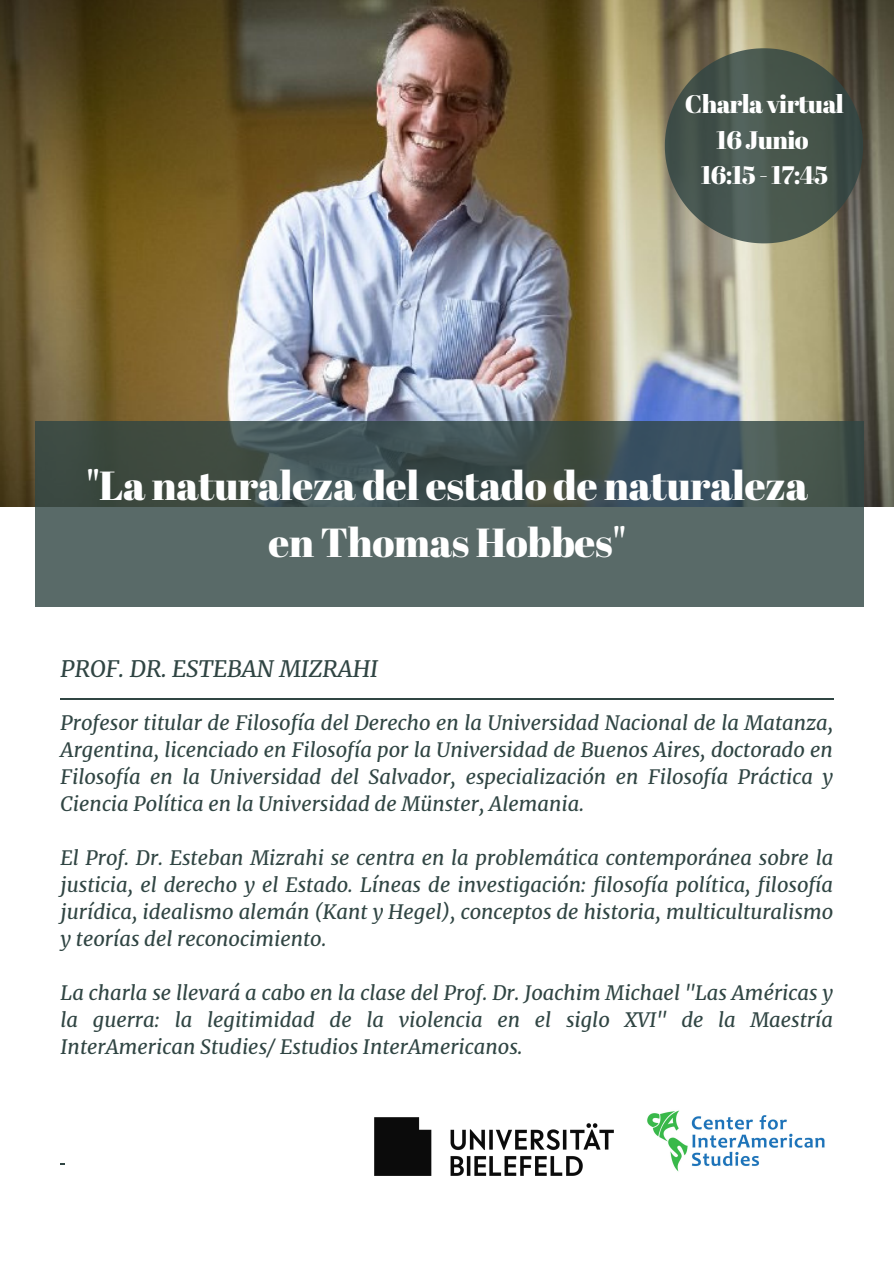
<style>
.page{position:relative;width:894px;height:1264px;background:#fff}
.page>*{position:absolute;margin:0;border:0;box-sizing:border-box;transform-origin:0 0}
.t1{font:40.5px/56.1px "Abril Fatface";letter-spacing:-.01em;color:#fff;text-align:center}
.t2{font:25.35px "Abril Fatface";letter-spacing:-.025em;color:#fff}
.t3{font:italic 22.8px "Merriweather";color:#304543}
.t4{font:italic 19.95px/27px "Merriweather";color:#304543;text-align:justify}
</style>
<div class="page">
<img style="left:0;top:0;width:893px;height:507px">
<svg style="left:35px;top:421px;width:828px;height:185px;background:#4d5e5c"></svg>
<svg style="left:664px;top:48px;width:198px;height:195px;background:#525c51"></svg>
<img style="left:647px;top:1110px;width:178px;height:62px">
<img style="left:374px;top:1117px;width:239px;height:58px">
<hr style="left:61px;top:698px;width:772px;height:1px;background:#304543">
<p class="t2" style="left:684px;top:87px;width:160px">Charlavirtual</p>
<p class="t2" style="left:716px;top:122px;width:94px">16Junio</p>
<p class="t2" style="left:700px;top:157px;width:129px">16:15- 17:45</p>
<p class="t1" style="left:86px;top:457px;width:723px">"La naturaleza del estado de naturaleza en Thomas Hobbes"</p>
<p class="t3" style="left:61px;top:654px;width:319px">PROF. DR. ESTEBAN MIZRAHI</p>
<p class="t4" style="left:61px;top:709px;width:774px">Profesor titular de Filosofía del Derecho en la Universidad Nacional de la Matanza, Argentina, licenciado en Filosofía por la Universidad de Buenos Aires, doctorado en Filosofía en la Universidad del Salvador, especialización en Filosofía Práctica y Ciencia Política en la Universidad de Münster, Alemania.</p>
<p class="t4" style="left:61px;top:844px;width:774px">El Prof. Dr. Esteban Mizrahi se centra en la problemática contemporánea sobre la justicia, el derecho y el Estado. Líneas de investigación: filosofía política, filosofía jurídica, idealismo alemán (Kant y Hegel), conceptos de historia, multiculturalismo y teorías del reconocimiento.</p>
<p class="t4" style="left:61px;top:979px;width:773px">La charla se llevará a cabo en la clase del Prof. Dr. Joachim Michael "Las Américas y la guerra: la legitimidad de la violencia en el siglo XVI" de la Maestría InterAmerican Studies/ Estudios InterAmericanos.</p>
</div>
